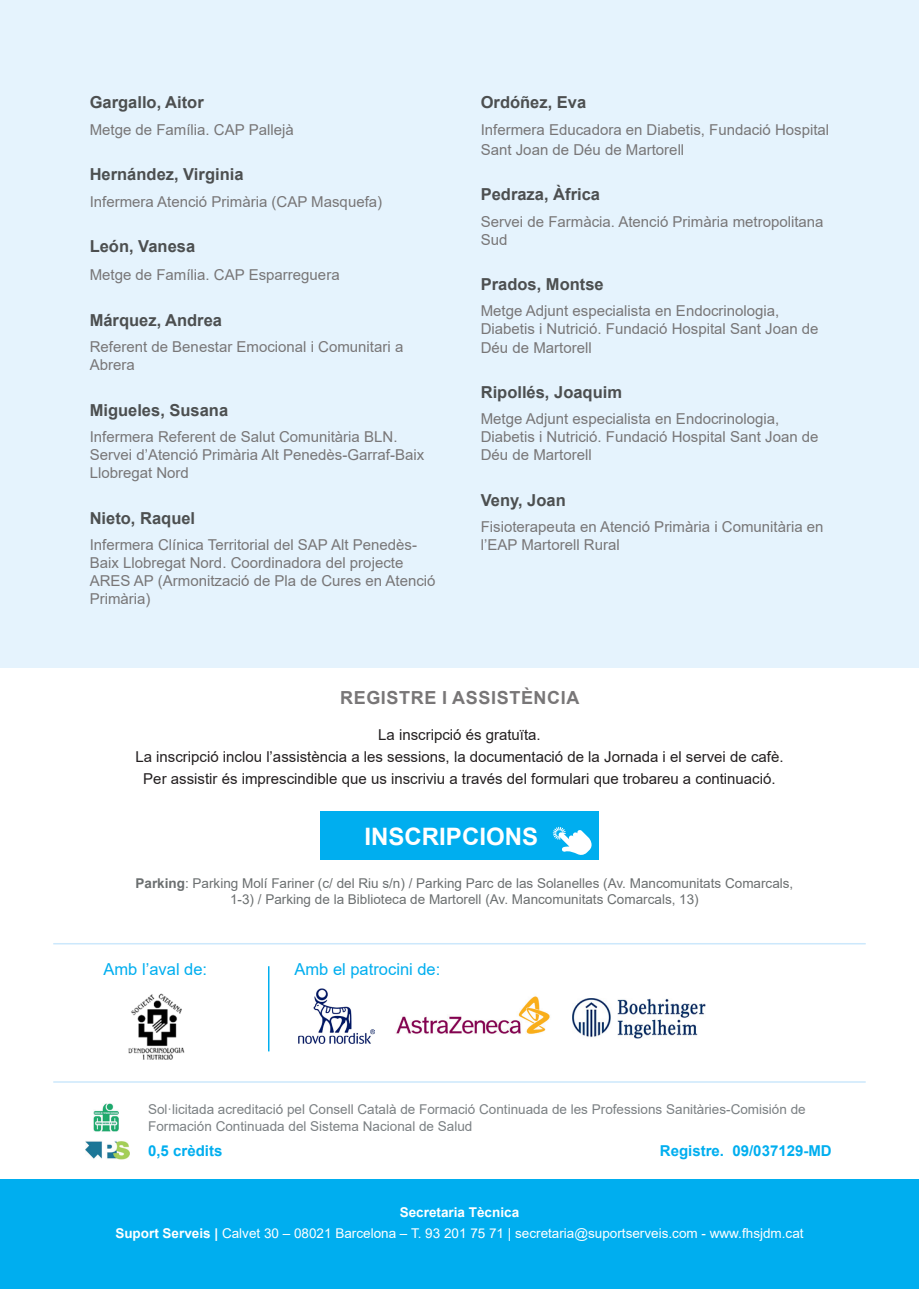
<style>
.page{position:relative;width:919px;height:1289px;background:#fff}
.page>*{position:absolute;margin:0;border:0;box-sizing:border-box;transform-origin:0 0}
.t1{font:700 24px "Arial";color:#fff}
.t2{font:700 18px "Arial";letter-spacing:.035em;color:#787677}
.t3{font:700 16.5px "Arial";color:#4c4f50}
.t4{font:16.5px "Arial";color:#00aeef}
.t5{font:15px/18px "Arial";color:#787677}
.t6{font:15px "Arial";color:#231f20}
.t7{font:700 15px "Arial";color:#00aeef}
.t8{font:13.5px/16.2px "Arial";color:#6b6f70;text-align:center}
.t9{font:13.5px/16.2px "Arial";color:#7b8083}
.t10{font:13.5px "Arial";color:#fff}
.t11{font:700 13.5px "Arial";color:#fff}
.s1{font-weight:700}
</style>
<div class="page">
<div style="left:0;top:1179px;width:918px;height:109px;background:#00aeef"></div>
<hr style="left:53px;top:943px;width:812px;height:1px;background:#cce8fc">
<div style="left:0;top:0;width:918px;height:668px;background:#e5f3fd"></div>
<hr style="left:53px;top:1081px;width:812px;height:1px;background:#cce8fc">
<div style="left:320px;top:811px;width:278px;height:48px;background:#00aeef"></div>
<svg style="left:553px;top:827px;width:39px;height:28px"></svg>
<img style="left:93px;top:1103px;width:26px;height:28px">
<img style="left:86px;top:1141px;width:44px;height:18px">
<hr style="left:268px;top:966px;width:1px;height:85px;background:#00aeef">
<img style="left:298px;top:988px;width:77px;height:55px">
<img style="left:128px;top:993px;width:57px;height:67px">
<img style="left:572px;top:998px;width:133px;height:40px">
<img style="left:396px;top:996px;width:154px;height:38px">
<p class="t3" style="left:90px;top:91px;width:115px">Gargallo, Aitor</p>
<p class="t5" style="left:90px;top:121px;width:205px">Metge de Família. CAP Pallejà</p>
<p class="t3" style="left:90px;top:163px;width:155px">Hernández, Virginia</p>
<p class="t5" style="left:90px;top:192px;width:294px">Infermera Atenció Primària (CAP Masquefa)</p>
<p class="t3" style="left:90px;top:235px;width:107px">León, Vanesa</p>
<p class="t5" style="left:90px;top:266px;width:251px">Metge de Família. CAP Esparreguera</p>
<p class="t3" style="left:90px;top:308px;width:134px">Márquez, Andrea</p>
<p class="t5" style="left:90px;top:338px;width:315px">Referent de Benestar Emocional i Comunitari a<br>Abrera</p>
<p class="t3" style="left:90px;top:398px;width:140px">Migueles, Susana</p>
<p class="t5" style="left:90px;top:428px;width:336px">Infermera Referent de Salut Comunitària BLN.<br>Servei d’Atenció Primària Alt Penedès-Garraf-Baix<br>Llobregat Nord</p>
<p class="t3" style="left:90px;top:506px;width:107px">Nieto, Raquel</p>
<p class="t5" style="left:90px;top:535px;width:347px">Infermera Clínica Territorial del SAP Alt Penedès-Baix Llobregat Nord. Coordinadora del projecte ARES AP (Armonització de Pla de Cures en Atenció Primària)</p>
<p class="t3" style="left:480px;top:91px;width:107px">Ordóñez, Eva</p>
<p class="t5" style="left:480px;top:120px;width:350px;line-height:19.8px">Infermera Educadora en Diabetis, Fundació Hospital<br>Sant Joan de Déu de Martorell</p>
<p class="t3" style="left:480px;top:183px;width:121px">Pedraza, Àfrica</p>
<p class="t5" style="left:480px;top:212px;width:344px">Servei de Farmàcia. Atenció Primària metropolitana<br>Sud</p>
<p class="t3" style="left:480px;top:272px;width:124px">Prados, Montse</p>
<p class="t5" style="left:480px;top:302px;width:339px">Metge Adjunt especialista en Endocrinologia,<br>Diabetis i Nutrició. Fundació Hospital Sant Joan de<br>Déu de Martorell</p>
<p class="t3" style="left:480px;top:380px;width:143px">Ripollés, Joaquim</p>
<p class="t5" style="left:480px;top:410px;width:339px">Metge Adjunt especialista en Endocrinologia,<br>Diabetis i Nutrició. Fundació Hospital Sant Joan de<br>Déu de Martorell</p>
<p class="t3" style="left:480px;top:488px;width:86px">Veny, Joan</p>
<p class="t5" style="left:480px;top:518px;width:344px">Fisioterapeuta en Atenció Primària i Comunitària en l’EAP Martorell Rural</p>
<p class="t2" style="left:340px;top:685px;width:241px">REGISTRE I ASSISTÈNCIA</p>
<p class="t6" style="left:378px;top:724px;width:164px">La inscripció és gratuïta.</p>
<p class="t6" style="left:135px;top:746px;width:649px">La inscripció inclou l’assistència a les sessions, la documentació de la Jornada i el servei de cafè.</p>
<p class="t6" style="left:143px;top:768px;width:633px">Per assistir és imprescindible que us inscriviu a través del formulari que trobareu a continuació.</p>
<p class="t1" style="left:364px;top:819px;width:175px">INSCRIPCIONS</p>
<p class="t8" style="left:135px;top:874px;width:659px"><span class="s1">Parking</span>: Parking Molí Fariner (c/ del Riu s/n) / Parking Parc de las Solanelles (Av. Mancomunitats Comarcals,<br>1-3) / Parking de la Biblioteca de Martorell (Av. Mancomunitats Comarcals, 13)</p>
<p class="t4" style="left:103px;top:958px;width:105px">Amb l’aval de:</p>
<p class="t4" style="left:294px;top:958px;width:147px">Amb el patrocini de:</p>
<p class="t9" style="left:148px;top:1101px;width:659px">Sol·licitada acreditació pel Consell Català de Formació Continuada de les Professions Sanitàries-Comisión de<br>Formación Continuada del Sistema Nacional de Salud</p>
<p class="t7" style="left:148px;top:1139px;width:76px">0,5 crèdits</p>
<p class="t7" style="left:659px;top:1139px;width:173px">Registre. 09/037129-MD</p>
<p class="t11" style="left:400px;top:1202px;width:121px">Secretaria Tècnica</p>
<p class="t10" style="left:115px;top:1223px;width:689px"><span class="s1">Suport Serveis |</span> Calvet 30 – 08021 Barcelona – T. 93 201 75 71 | secretaria@suportserveis.com - www.fhsjdm.cat</p>
</div>
